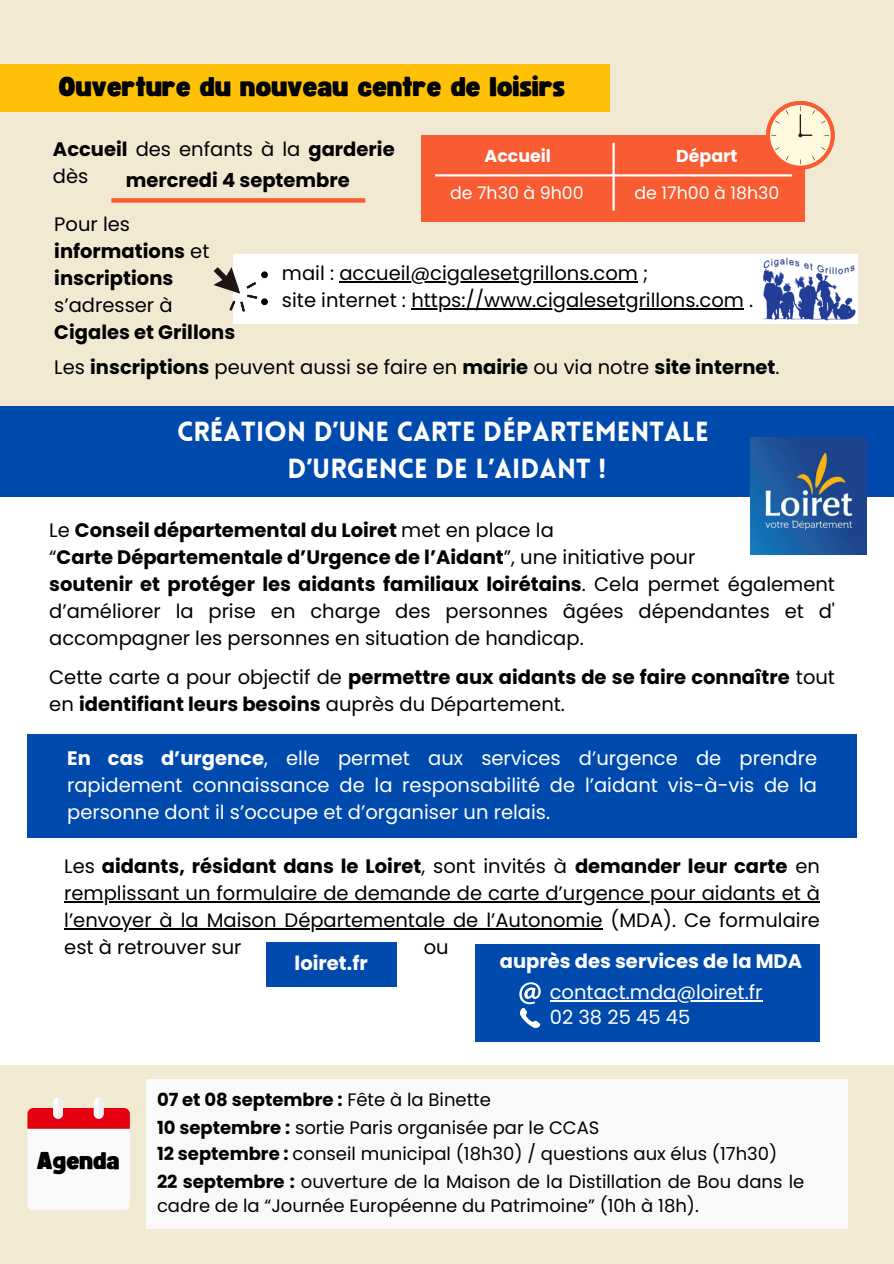
<style>
.page{position:relative;width:894px;height:1264px;background:#fff}
.page>*{position:absolute;margin:0;border:0;box-sizing:border-box;transform-origin:0 0}
.t1{font:900 27px/37.2px "Lovelo";color:#fff;text-align:center}
.t2{font:27px "Funtastic";color:#000}
.t3{font:24px "Funtastic";color:#000}
.t4{font:19.5px/27px "Poppins";color:#000}
.t5{font:700 19.5px/27px "Poppins";color:#000}
.t6{font:19.5px/27px "Poppins";color:#fff;text-align:justify}
.t7{font:700 19.5px "Poppins";color:#fff}
.t8{font:18px/24.8px "Poppins";color:#000}
.t9{font:700 18px "Poppins";color:#000}
.t10{font:17.4px "Poppins";color:#fff}
.t11{font:700 17.4px "Poppins";color:#fff}
.s1{font-weight:700}
.s2{font-weight:400}
</style>
<div class="page">
<div style="left:0;top:0;width:893px;height:1263px;background:#f1e9d2"></div>
<svg style="left:27px;top:1097px;width:103px;height:113px;background:#f5cecf"></svg>
<div style="left:146px;top:1079px;width:701px;height:149px;background:#f9f9f9"></div>
<div style="left:233px;top:254px;width:624px;height:70px;background:#fff"></div>
<div style="left:421px;top:135px;width:383px;height:86px;background:#f95c32"></div>
<hr style="left:435px;top:174px;width:356px;height:2px;background:#fff">
<hr style="left:612px;top:143px;width:2px;height:68px;background:#fff">
<div style="left:111px;top:198px;width:254px;height:5px;background:#f95c32"></div>
<svg style="left:766px;top:101px;width:68px;height:69px"></svg>
<img style="left:763px;top:257px;width:93px;height:63px">
<div style="left:0;top:64px;width:609px;height:48px;background:#fec107"></div>
<hr style="left:339px;top:281px;width:299px;height:2px;background:#000">
<svg style="left:213px;top:267px;width:55px;height:45px"></svg>
<hr style="left:411px;top:308px;width:332px;height:2px;background:#000">
<div style="left:0;top:475px;width:893px;height:590px;background:#fff"></div>
<div style="left:0;top:406px;width:893px;height:90px;background:#004aad"></div>
<hr style="left:64px;top:901px;width:755px;height:1px;background:#000">
<hr style="left:64px;top:928px;width:538px;height:1px;background:#000">
<div style="left:266px;top:942px;width:130px;height:45px;background:#004aad"></div>
<div style="left:475px;top:944px;width:344px;height:97px;background:#004aad"></div>
<svg style="left:519px;top:982px;width:22px;height:46px"></svg>
<div style="left:27px;top:734px;width:829px;height:103px;background:#004aad"></div>
<img style="left:750px;top:437px;width:116px;height:117px">
<hr style="left:549px;top:1000px;width:213px;height:1px;background:#fff">
<h5 class="t2" style="left:59px;top:74px;width:508px">Ouverture du nouveau centre de loisirs</h5>
<h5 class="t4" style="left:53px;top:135px;width:343px"><span class="s1">Accueil</span> des enfants à la <span class="s1">garderie </span>dès</h5>
<h1 class="t5" style="left:54px;top:211px;width:182px"><span class="s2">Pour les </span>informations <span class="s2">et </span>inscriptions <span class="s2">s’adresser à<br></span>Cigales et Grillons</h1>
<p class="t11" style="left:484px;top:144px;width:68px">Accueil</p>
<h6 class="t11" style="left:676px;top:144px;width:63px">Départ</h6>
<h6 class="t10" style="left:634px;top:180px;width:146px">de 17h00 à 18h30</h6>
<p class="t5" style="left:126px;top:167px;width:225px">mercredi 4 septembre</p>
<h2 class="t10" style="left:450px;top:180px;width:135px">de 7h30 à 9h00</h2>
<p class="t4" style="left:282px;top:260px;width:368px">mail : accueil@cigalesetgrillons.com ;</p>
<h5 class="t4" style="left:282px;top:287px;width:473px">site internet : https://www.cigalesetgrillons.com .</h5>
<p class="t4" style="left:54px;top:353px;width:726px">Les <span class="s1">inscriptions</span> peuvent aussi se faire en <span class="s1">mairie</span> ou via notre <span class="s1">site internet</span>.</p>
<h3 class="t1" style="left:177px;top:415px;width:533px">CRÉATION D’UNE CARTE DÉPARTEMENTALE<br>D’URGENCE DE L’AIDANT !</h3>
<h5 class="t4" style="left:49px;top:516px;width:787px">Le <span class="s1">Conseil départemental du Loiret</span> met en place la<br>“<span class="s1">Carte Départementale d’Urgence de l’Aidant</span>”, une initiative pour<br><span class="s1">soutenir et protéger les aidants familiaux loirétains</span>. Cela permet également d’améliorer la prise en charge des personnes âgées dépendantes et d' accompagner les personnes en situation de handicap.</h5>
<p class="t5" style="left:49px;top:663px;width:787px"><span class="s2">Cette carte a pour objectif de</span> permettre aux aidants de se faire connaître <span class="s2">tout en</span> identifiant leurs besoins <span class="s2">auprès du Département.</span></p>
<h5 class="t6" style="left:67px;top:744px;width:751px"><span class="s1">En cas d’urgence</span>, elle permet aux services d’urgence de prendre rapidement connaissance de la responsabilité de l’aidant vis-à-vis de la personne dont il s’occupe et d’organiser un relais.</h5>
<h5 class="t5" style="left:64px;top:852px;width:757px"><span class="s2">Les</span> aidants, résidant dans le Loiret<span class="s2">, sont invités à</span> demander leur carte <span class="s2">en</span></h5>
<h5 class="t4" style="left:64px;top:879px;width:757px">remplissant un formulaire de demande de carte d’urgence pour aidants et à</h5>
<h5 class="t4" style="left:64px;top:906px;width:757px">l’envoyer à la Maison Départementale de l’Autonomie (MDA). Ce formulaire est à retrouver sur</h5>
<h5 class="t4" style="left:423px;top:933px;width:26px">ou</h5>
<h4 class="t7" style="left:294px;top:950px;width:75px">loiret.fr</h4>
<p class="t7" style="left:499px;top:947px;width:304px">auprès des services de la MDA</p>
<p class="t6" style="left:549px;top:978px;width:214px">contact.mda@loiret.fr</p>
<h5 class="t6" style="left:549px;top:1003px;width:142px">02 38 25 45 45</h5>
<h5 class="t3" style="left:37px;top:1149px;width:84px">Agenda</h5>
<p class="t9" style="left:157px;top:1087px;width:335px">07 et 08 septembre : <span class="s2">Fête à la Binette</span></p>
<p class="t8" style="left:157px;top:1140px;width:621px"><span class="s1">12 septembre :</span> conseil municipal (18h30) / questions aux élus (17h30)</p>
<p class="t8" style="left:157px;top:1168px;width:648px"><span class="s1">22 septembre :</span> ouverture de la Maison de la Distillation de Bou dans le cadre de la “Journée Européenne du Patrimoine” (10h à 18h).</p>
<h5 class="t8" style="left:157px;top:1115px;width:444px"><span class="s1">10 septembre :</span> sortie Paris organisée par le CCAS</h5>
</div>
